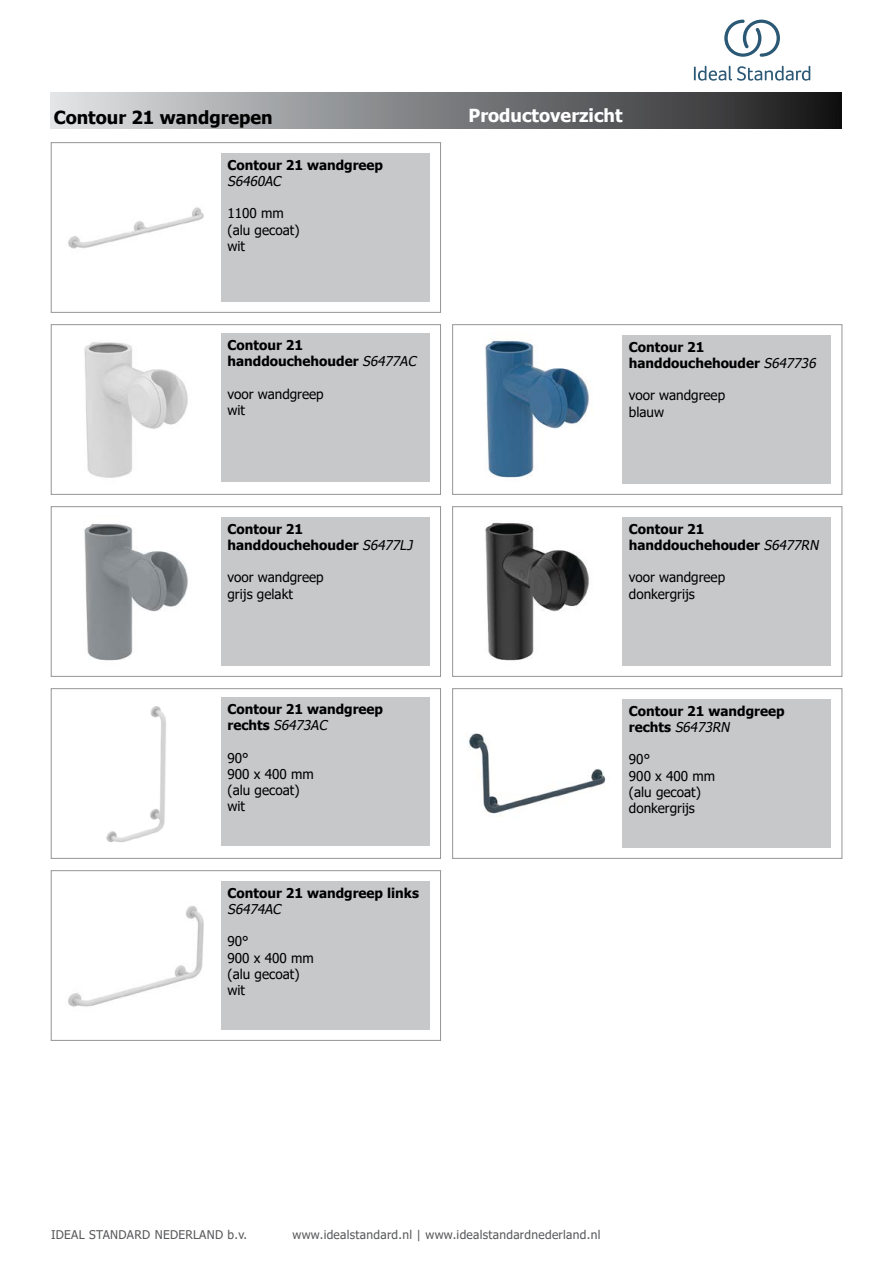
<style>
.page{position:relative;width:893px;height:1263px;background:#fff}
.page>*{position:absolute;margin:0;border:0;box-sizing:border-box;transform-origin:0 0}
.t1{font:700 18px "Tahoma";color:#000}
.t2{font:700 18px "Tahoma";color:#fff}
.t3{font:700 13.5px/16.2px "Tahoma";color:#000}
.t4{font:13.5px/16.2px "Tahoma";color:#000}
.t5{font:italic 13.5px "Tahoma";color:#000}
.t6{font:12px "Tahoma";letter-spacing:.025em;color:#58595b}
.s1{font-weight:400;font-style:italic}
</style>
<div class="page">
<div style="left:51px;top:92px;width:791px;height:37px;background:linear-gradient(to right,#dee1e3,#1a1a1b)"></div>
<div style="left:51px;top:142px;width:390px;height:171px;border:1px solid #939598"></div>
<img style="left:68px;top:207px;width:136px;height:42px">
<div style="left:221px;top:153px;width:209px;height:149px;background:#c7c8ca"></div>
<div style="left:51px;top:324px;width:390px;height:171px;border:1px solid #939598"></div>
<div style="left:51px;top:506px;width:390px;height:170px;border:1px solid #939598"></div>
<img style="left:84px;top:524px;width:104px;height:137px">
<div style="left:221px;top:517px;width:209px;height:149px;background:#c7c8ca"></div>
<img style="left:84px;top:342px;width:104px;height:136px">
<div style="left:221px;top:333px;width:209px;height:149px;background:#c7c8ca"></div>
<div style="left:452px;top:688px;width:390px;height:170px;border:1px solid #939598"></div>
<img style="left:468px;top:733px;width:138px;height:81px">
<div style="left:622px;top:699px;width:209px;height:149px;background:#c7c8ca"></div>
<div style="left:51px;top:688px;width:390px;height:170px;border:1px solid #939598"></div>
<div style="left:51px;top:870px;width:390px;height:170px;border:1px solid #939598"></div>
<img style="left:68px;top:906px;width:136px;height:101px">
<div style="left:221px;top:881px;width:209px;height:149px;background:#c7c8ca"></div>
<img style="left:106px;top:706px;width:60px;height:136px">
<div style="left:221px;top:697px;width:209px;height:149px;background:#c7c8ca"></div>
<div style="left:452px;top:506px;width:390px;height:170px;border:1px solid #939598"></div>
<img style="left:485px;top:522px;width:104px;height:139px">
<div style="left:622px;top:517px;width:209px;height:149px;background:#c7c8ca"></div>
<div style="left:452px;top:324px;width:390px;height:171px;border:1px solid #939598"></div>
<img style="left:485px;top:339px;width:108px;height:139px">
<div style="left:622px;top:335px;width:209px;height:149px;background:#c7c8ca"></div>
<svg style="left:694px;top:66px;width:116px;height:15px"></svg>
<svg style="left:724px;top:20px;width:56px;height:37px"></svg>
<h1 class="t1" style="left:54px;top:105px;width:221px">Contour 21 wandgrepen</h1>
<p class="t3" style="left:227px;top:157px;width:157px">Contour 21 wandgreep</p>
<p class="t5" style="left:227px;top:172px;width:58px">S6460AC</p>
<p class="t4" style="left:227px;top:206px;width:73px">1100 mm (alu gecoat) wit</p>
<p class="t3" style="left:227px;top:338px;width:193px">Contour 21 handdouchehouder <span class="s1">S6477AC</span></p>
<p class="t4" style="left:227px;top:386px;width:98px">voor wandgreep wit</p>
<p class="t3" style="left:227px;top:521px;width:190px">Contour 21 handdouchehouder <span class="s1">S6477LJ</span></p>
<p class="t4" style="left:227px;top:570px;width:98px">voor wandgreep grijs gelakt</p>
<p class="t3" style="left:227px;top:702px;width:157px">Contour 21 wandgreep rechts <span class="s1">S6473AC</span></p>
<p class="t4" style="left:227px;top:750px;width:88px">90°<br>900 x 400 mm (alu gecoat) wit</p>
<p class="t3" style="left:227px;top:885px;width:193px">Contour 21 wandgreep links</p>
<p class="t5" style="left:227px;top:900px;width:58px">S6474AC</p>
<p class="t4" style="left:227px;top:934px;width:88px">90°<br>900 x 400 mm (alu gecoat) wit</p>
<h1 class="t2" style="left:469px;top:103px;width:155px">Productoverzicht</h1>
<p class="t3" style="left:629px;top:339px;width:192px">Contour 21 handdouchehouder <span class="s1">S647736</span></p>
<p class="t4" style="left:629px;top:388px;width:98px">voor wandgreep blauw</p>
<p class="t3" style="left:629px;top:521px;width:194px">Contour 21 handdouchehouder <span class="s1">S6477RN</span></p>
<p class="t4" style="left:629px;top:570px;width:98px">voor wandgreep donkergrijs</p>
<p class="t3" style="left:629px;top:703px;width:157px">Contour 21 wandgreep rechts <span class="s1">S6473RN</span></p>
<p class="t4" style="left:629px;top:752px;width:88px">90°<br>900 x 400 mm (alu gecoat) donkergrijs</p>
<p class="t6" style="left:51px;top:1227px;width:198px">IDEAL STANDARD NEDERLAND b.v.</p>
<p class="t6" style="left:292px;top:1227px;width:309px">www.idealstandard.nl | www.idealstandardnederland.nl</p>
</div>
